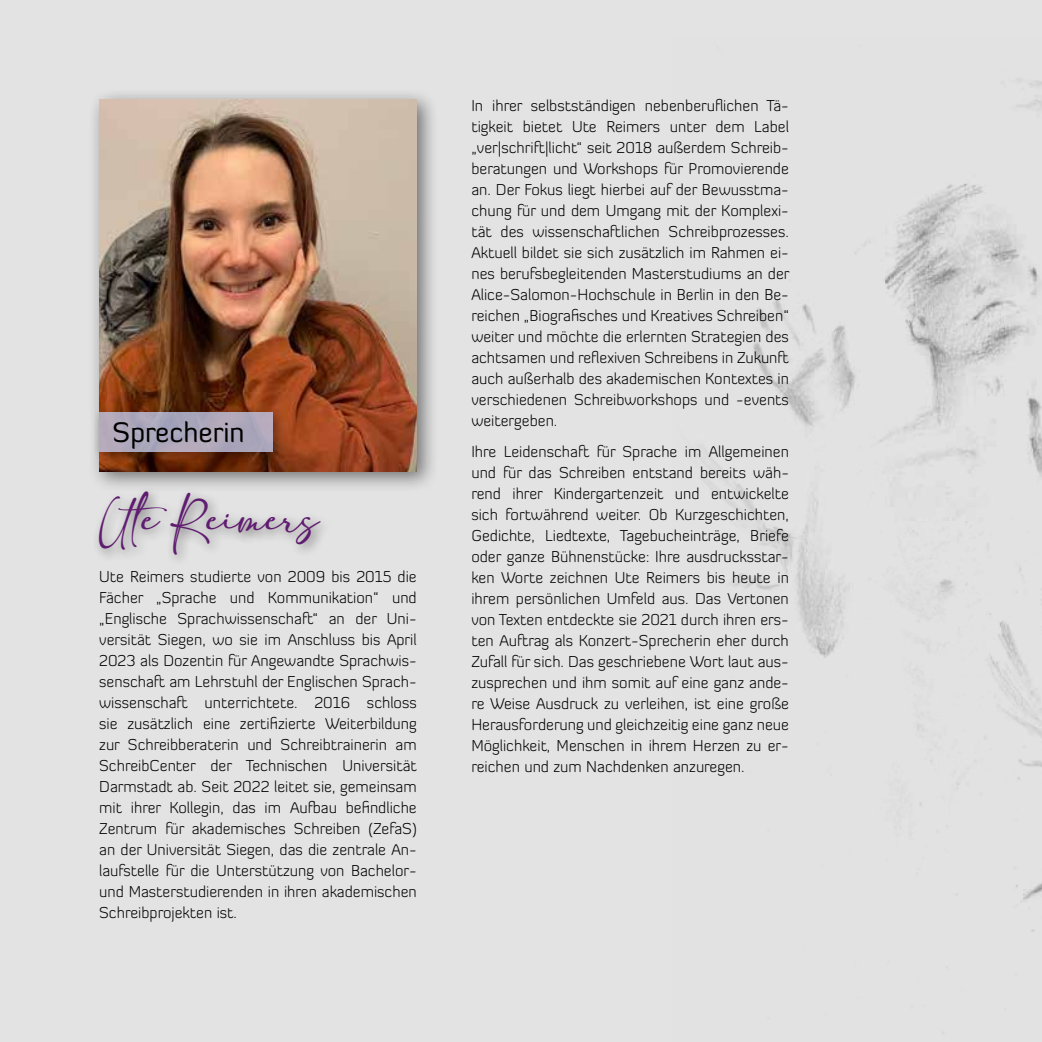
<style>
.page{position:relative;width:1042px;height:1042px;background:#e3e3e3}
.page>*{position:absolute;margin:0;border:0;box-sizing:border-box;transform-origin:0 0}
.t1{font:31.5px "adelia";color:#601c70}
.t2{font:28px "Diavlo";color:#000}
.t3{font:300 15.75px/21px "Diavlo";color:#000;text-align:justify}
</style>
<div class="page">
<img style="left:885px;top:104px;width:157px;height:390px">
<img style="left:1023px;top:665px;width:19px;height:266px">
<img style="left:701px;top:300px;width:154px;height:357px">
<div style="left:88px;top:88px;width:350px;height:405px;background:#000;opacity:.5"></div>
<img style="left:99px;top:99px;width:318px;height:372px">
<div style="left:92px;top:485px;width:242px;height:83px;background:#000;opacity:.5"></div>
<div style="left:92px;top:405px;width:195px;height:61px;background:#000;opacity:.5"></div>
<div style="left:99px;top:412px;width:174px;height:39px;background:#aea8bb"></div>
<h2 class="t2" style="left:113px;top:415px;width:134px">Sprecherin</h2>
<h1 class="t1" style="left:99px;top:502px;width:221px">Ute Reimers</h1>
<p class="t3" style="left:99px;top:566px;width:319px">Ute Reimers studierte von 2009 bis 2015 die Fächer „Sprache und Kommunikation“ und „Englische Sprachwissenschaft“ an der Uni&shy;versität Siegen, wo sie im Anschluss bis April 2023 als Dozentin für Angewandte Sprachwis&shy;senschaft am Lehrstuhl der Englischen Sprach&shy;wissenschaft unterrichtete. 2016 schloss sie zusätzlich eine zertifizierte Weiterbildung zur Schreibberaterin und Schreibtrainerin am SchreibCenter der Technischen Universität Darmstadt ab. Seit 2022 leitet sie, gemeinsam mit ihrer Kollegin, das im Aufbau befindliche Zentrum für akademisches Schreiben (ZefaS) an der Universität Siegen, das die zentrale An&shy;laufstelle für die Unterstützung von Bachelor&shy;und Masterstudierenden in ihren akademischen Schreibprojekten ist.</p>
<p class="t3" style="left:471px;top:95px;width:320px">In ihrer selbstständigen nebenberuflichen Tä&shy;tigkeit bietet Ute Reimers unter dem Label „ver|schrift|licht“ seit 2018 außerdem Schreib&shy;beratungen und Workshops für Promovierende an. Der Fokus liegt hierbei auf der Bewusstma&shy;chung für und dem Umgang mit der Komplexi&shy;tät des wissenschaftlichen Schreibprozesses.<br>Aktuell bildet sie sich zusätzlich im Rahmen ei&shy;nes berufsbegleitenden Masterstudiums an der Alice-Salomon-Hochschule in Berlin in den Be&shy;reichen „Biografisches und Kreatives Schreiben“ weiter und möchte die erlernten Strategien des achtsamen und reflexiven Schreibens in Zukunft auch außerhalb des akademischen Kontextes in verschiedenen Schreibworkshops und -events weitergeben.</p>
<p class="t3" style="left:471px;top:441px;width:319px">Ihre Leidenschaft für Sprache im Allgemeinen und für das Schreiben entstand bereits wäh&shy;rend ihrer Kindergartenzeit und entwickelte sich fortwährend weiter. Ob Kurzgeschichten, Gedichte, Liedtexte, Tagebucheinträge, Briefe oder ganze Bühnenstücke: Ihre ausdrucksstar&shy;ken Worte zeichnen Ute Reimers bis heute in ihrem persönlichen Umfeld aus. Das Vertonen von Texten entdeckte sie 2021 durch ihren ers&shy;ten Auftrag als Konzert-Sprecherin eher durch Zufall für sich. Das geschriebene Wort laut aus&shy;zusprechen und ihm somit auf eine ganz ande&shy;re Weise Ausdruck zu verleihen, ist eine große Herausforderung und gleichzeitig eine ganz neue Möglichkeit, Menschen in ihrem Herzen zu er&shy;reichen und zum Nachdenken anzuregen.</p>
</div>
